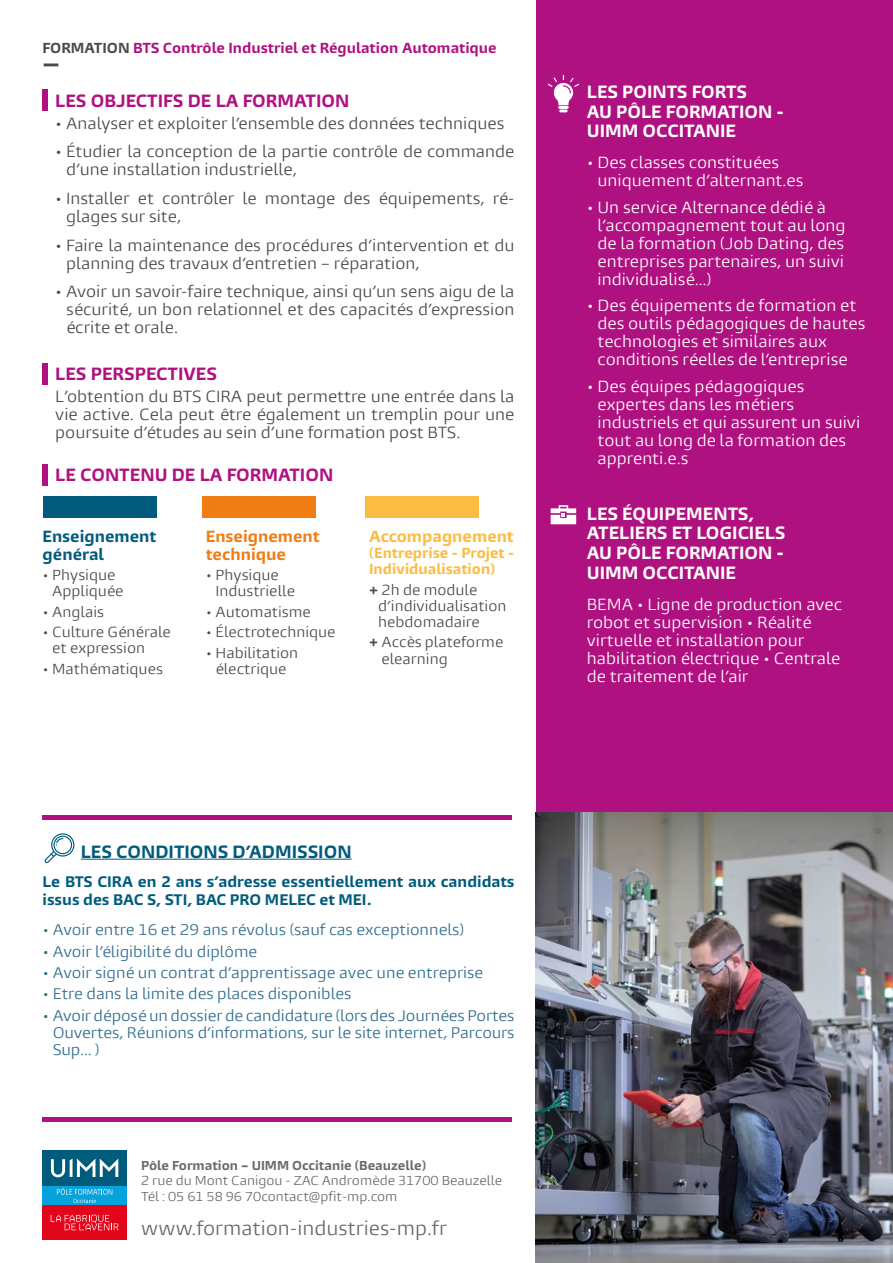
<style>
.page{position:relative;width:893px;height:1263px;background:#fff}
.page>*{position:absolute;margin:0;border:0;box-sizing:border-box;transform-origin:0 0}
.t1{font:700 19.5px "Burlingame Pro";color:#4a4a49}
.t2{font:18px "Burlingame Pro";color:#6a6a69}
.t3{font:700 16.5px/19.8px "Burlingame Pro";color:#fff}
.t4{font:700 16.5px "Burlingame Pro";color:#af1280}
.t5{font:700 16.5px "Burlingame Pro";color:#005b7d}
.t6{font:15px/18px "Burlingame Pro";color:#4a4a49}
.t7{font:15px/18px "Burlingame Pro";color:#fff}
.t8{font:700 15px/18px "Burlingame Pro";color:#ef7d14}
.t9{font:700 15px/18px "Burlingame Pro";color:#005b7d}
.t10{font:700 15px "Burlingame Pro";color:#fbbc43}
.t11{font:14.25px/17.1px "Burlingame Pro";color:#2f6d8d;text-align:justify}
.t12{font:700 14.25px/18px "Burlingame Pro";color:#005b7d}
.t13{font:13.5px/16.2px "Burlingame Pro";color:#4a4a49}
.t14{font:700 13.5px "Burlingame Pro";color:#af1280}
.t15{font:700 13.5px/16.2px "Burlingame Pro";color:#fbbc43}
.t16{font:12px/16.2px "Burlingame Pro";color:#6a6a69}
.t17{font:700 12px "Burlingame Pro";color:#6a6a69}
.s1{color:#4a4a49}
.s2{font-weight:700}
</style>
<div class="page">
<div style="left:536px;top:0;width:357px;height:812px;background:#af1280"></div>
<img style="left:536px;top:812px;width:357px;height:451px">
<hr style="left:43px;top:1117px;width:469px;height:4px;background:#af1280">
<div style="left:43px;top:1150px;width:84px;height:36px;background:#005b7d"></div>
<svg style="left:51px;top:1159px;width:67px;height:18px"></svg>
<div style="left:43px;top:1204px;width:84px;height:36px;background:#e3051b"></div>
<svg style="left:51px;top:1214px;width:68px;height:16px"></svg>
<div style="left:43px;top:1186px;width:84px;height:19px;background:#06a2dc"></div>
<svg style="left:57px;top:1188px;width:55px;height:15px"></svg>
<hr style="left:43px;top:816px;width:469px;height:4px;background:#af1280">
<div style="left:43px;top:496px;width:113px;height:22px;background:#005b7d"></div>
<div style="left:202px;top:496px;width:113px;height:22px;background:#ef7d14"></div>
<div style="left:365px;top:496px;width:114px;height:22px;background:#fbbc43"></div>
<svg style="left:551px;top:505px;width:25px;height:19px"></svg>
<svg style="left:549px;top:75px;width:29px;height:37px"></svg>
<hr style="left:81px;top:859px;width:271px;height:1px;background:#005b7d">
<svg style="left:45px;top:833px;width:29px;height:30px"></svg>
<div style="left:43px;top:90px;width:5px;height:21px;background:#af1280"></div>
<div style="left:43px;top:363px;width:5px;height:22px;background:#af1280"></div>
<div style="left:43px;top:464px;width:5px;height:21px;background:#af1280"></div>
<p class="t14" style="left:43px;top:39px;width:456px"><span class="s1">FORMATION</span> BTS Contrôle Industriel et Régulation Automatique</p>
<h1 class="t1" style="left:43px;top:51px;width:19px">—</h1>
<p class="t4" style="left:55px;top:90px;width:296px">LES OBJECTIFS DE LA FORMATION</p>
<p class="t6" style="left:55px;top:114px;width:451px">• Analyser et exploiter l’ensemble des données techniques</p>
<p class="t6" style="left:66px;top:143px;width:450px;text-indent:-11px">• Étudier la conception de la partie contrôle de commande d’une installation industrielle,</p>
<p class="t6" style="left:66px;top:190px;width:450px;text-indent:-11px">• Installer et contrôler le montage des équipements, ré&shy;glages sur site,</p>
<p class="t6" style="left:66px;top:236px;width:450px;text-indent:-11px">• Faire la maintenance des procédures d’intervention et du planning des travaux d’entretien – réparation,</p>
<p class="t6" style="left:66px;top:283px;width:450px;text-align:justify;text-indent:-11px">• Avoir un savoir-faire technique, ainsi qu’un sens aigu de la sécurité, un bon relationnel et des capacités d’expression écrite et orale.</p>
<p class="t4" style="left:55px;top:363px;width:163px">LES PERSPECTIVES</p>
<p class="t6" style="left:55px;top:388px;width:461px;text-align:justify">L’obtention du BTS CIRA peut permettre une entrée dans la vie active. Cela peut être également un tremplin pour une poursuite d’études au sein d’une formation post BTS.</p>
<p class="t4" style="left:55px;top:464px;width:280px">LE CONTENU DE LA FORMATION</p>
<p class="t9" style="left:43px;top:527px;width:115px">Enseignement général</p>
<p class="t13" style="left:52px;top:567px;width:73px;text-indent:-10px">• Physique<br>Appliquée</p>
<p class="t13" style="left:43px;top:604px;width:63px">• Anglais</p>
<p class="t13" style="left:52px;top:624px;width:120px;text-indent:-10px">• Culture Générale et expression</p>
<p class="t13" style="left:43px;top:661px;width:122px">• Mathématiques</p>
<p class="t8" style="left:206px;top:527px;width:115px">Enseignement technique</p>
<p class="t13" style="left:216px;top:567px;width:81px;text-indent:-10px">• Physique<br>Industrielle</p>
<p class="t13" style="left:206px;top:604px;width:107px">• Automatisme</p>
<p class="t13" style="left:206px;top:624px;width:131px">• Électrotechnique</p>
<p class="t13" style="left:206px;top:645px;width:94px;text-align:center">• Habilitation électrique</p>
<p class="t10" style="left:369px;top:526px;width:146px">Accompagnement</p>
<p class="t15" style="left:369px;top:545px;width:147px">(Entreprise - Projet -<br>Individualisation)</p>
<p class="t13" style="left:378px;top:581px;width:130px;text-indent:-9px"><span class="s2">+</span> 2h de module d’individualisation hebdomadaire</p>
<p class="t13" style="left:381px;top:634px;width:123px;text-indent:-12px"><span class="s2">+</span> Accès plateforme elearning</p>
<p class="t5" style="left:81px;top:841px;width:272px">LES CONDITIONS D’ADMISSION</p>
<p class="t12" style="left:43px;top:873px;width:473px">Le BTS CIRA en 2 ans s’adresse essentiellement aux candidats issus des BAC S, STI, BAC PRO MELEC et MEI.</p>
<p class="t11" style="left:43px;top:921px;width:423px">• Avoir entre 16 et 29 ans révolus (sauf cas exceptionnels)</p>
<p class="t11" style="left:43px;top:943px;width:216px">• Avoir l’éligibilité du diplôme</p>
<p class="t11" style="left:43px;top:964px;width:442px">• Avoir signé un contrat d’apprentissage avec une entreprise</p>
<p class="t11" style="left:43px;top:985px;width:311px">• Etre dans la limite des places disponibles</p>
<p class="t11" style="left:53px;top:1007px;width:463px;text-indent:-10px">• Avoir déposé un dossier de candidature (lors des Journées Portes Ouvertes, Réunions d’informations, sur le site internet, Parcours Sup… )</p>
<p class="t17" style="left:141px;top:1158px;width:286px">Pôle Formation – UIMM Occitanie (Beauzelle)</p>
<p class="t16" style="left:141px;top:1172px;width:363px">2 rue du Mont Canigou - ZAC Andromède 31700 Beauzelle<br>Tél : 05 61 58 96 70contact@pfit-mp.com</p>
<p class="t2" style="left:141px;top:1217px;width:307px">www.formation-industries-mp.fr</p>
<p class="t3" style="left:587px;top:82px;width:199px">LES POINTS FORTS<br>AU PÔLE FORMATION -<br>UIMM OCCITANIE</p>
<p class="t7" style="left:598px;top:154px;width:207px;text-indent:-11px">• Des classes constituées uniquement d’alternant.es</p>
<p class="t7" style="left:598px;top:198px;width:250px;text-indent:-11px">• Un service Alternance dédié à l’accompagnement tout au long de la formation (Job Dating, des entreprises partenaires, un suivi individualisé…)</p>
<p class="t7" style="left:598px;top:297px;width:270px;text-indent:-11px">• Des équipements de formation et des outils pédagogiques de hautes technologies et similaires aux conditions réelles de l’entreprise</p>
<p class="t7" style="left:598px;top:377px;width:264px;text-indent:-11px">• Des équipes pédagogiques expertes dans les métiers industriels et qui assurent un suivi tout au long de la formation des apprenti.e.s</p>
<p class="t3" style="left:587px;top:504px;width:200px">LES ÉQUIPEMENTS,<br>ATELIERS ET LOGICIELS<br>AU PÔLE FORMATION -<br>UIMM OCCITANIE</p>
<p class="t7" style="left:587px;top:595px;width:257px">BEMA • Ligne de production avec robot et supervision • Réalité virtuelle et installation pour habilitation électrique • Centrale de traitement de l’air</p>
</div>
